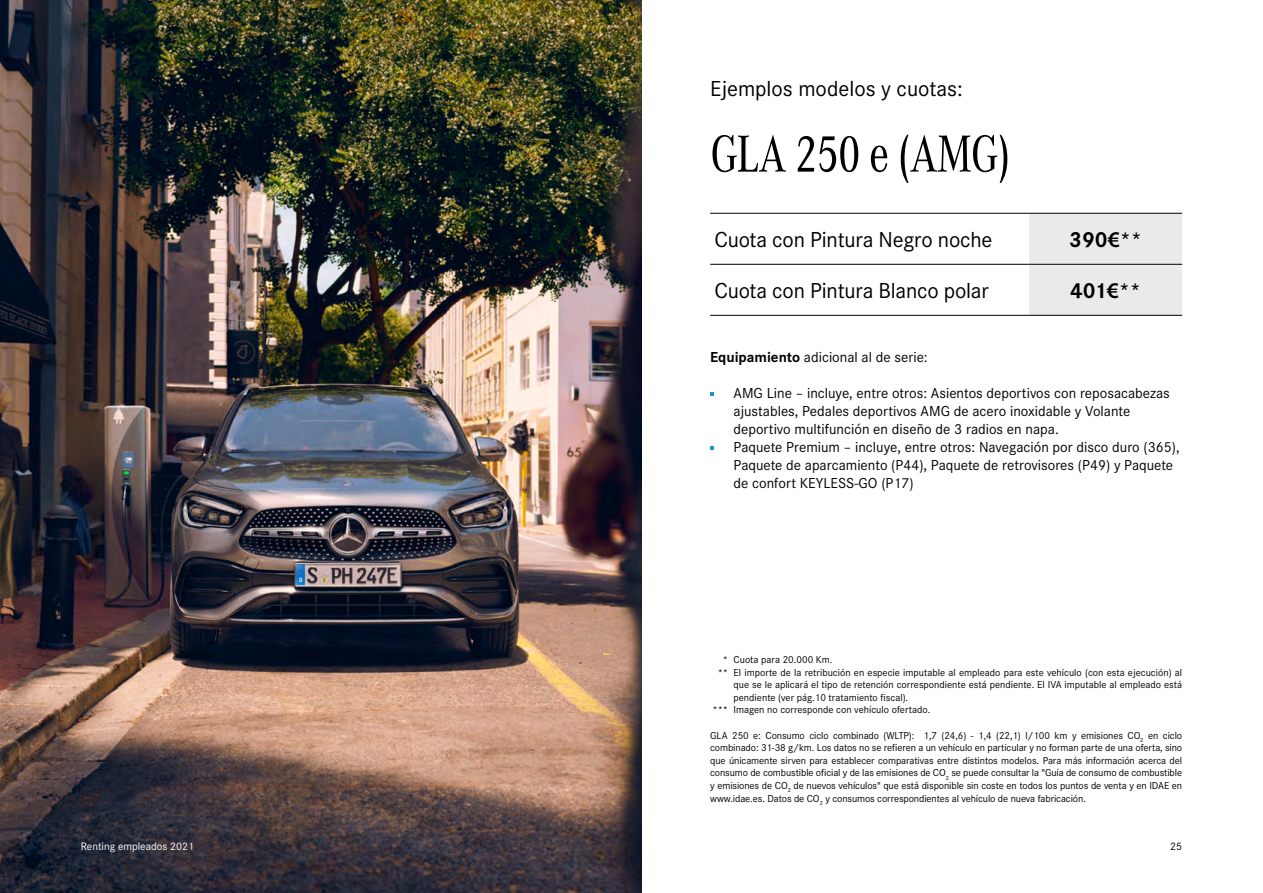
<style>
.page{position:relative;width:1263px;height:893px;background:#fff}
.page>*{position:absolute;margin:0;border:0;box-sizing:border-box;transform-origin:0 0}
.t1{font:54px "Corporate A Con";letter-spacing:-.03em;color:#000}
.t2{font:22.5px "Corporate S";letter-spacing:-.01em;color:#000}
.t3{font:700 22.5px "Corporate S";color:#000}
.t4{font:15px/18px "Corporate S";color:#000}
.t5{font:11.25px "Corporate S";color:#fff}
.t6{font:11.25px "Corporate S";color:#000}
.t7{font:10.5px/12.6px "Corporate S";color:#000;text-align:justify}
.s1{font-family:"Myriad Pro";font-weight:600}
.s2{font-weight:700}
</style>
<div class="page">
<img style="left:0;top:0;width:641px;height:893px">
<svg style="left:710px;top:392px;width:4px;height:4px"></svg>
<svg style="left:710px;top:446px;width:4px;height:4px"></svg>
<div style="left:1029px;top:214px;width:153px;height:101px;background:#eaeaea"></div>
<hr style="left:1029px;top:213px;width:153px;height:1px;background:#000">
<hr style="left:710px;top:264px;width:319px;height:1px;background:#000">
<hr style="left:1029px;top:264px;width:153px;height:1px;background:#000">
<hr style="left:710px;top:315px;width:319px;height:1px;background:#000">
<hr style="left:1029px;top:315px;width:153px;height:1px;background:#000">
<hr style="left:710px;top:213px;width:319px;height:1px;background:#000">
<h2 class="t2" style="left:710px;top:76px;width:254px">Ejemplos modelos y cuotas:</h2>
<h1 class="t1" style="left:710px;top:124px;width:302px">GLA 250 e (AMG)</h1>
<h2 class="t2" style="left:714px;top:227px;width:279px">Cuota con Pintura Negro noche</h2>
<h2 class="t3" style="left:1069px;top:227px;width:74px">390<span class="s1">€</span>**</h2>
<h2 class="t2" style="left:714px;top:278px;width:276px">Cuota con Pintura Blanco polar</h2>
<h2 class="t3" style="left:1070px;top:278px;width:73px">401<span class="s1">€</span>**</h2>
<h3 class="t4" style="left:710px;top:348px;width:219px"><span class="s2">Equipamiento</span> adicional al de serie:</h3>
<p class="t4" style="left:733px;top:384px;width:448px">AMG Line – incluye, entre otros: Asientos deportivos con reposacabezas ajustables, Pedales deportivos AMG de acero inoxidable y Volante deportivo multifunción en diseño de 3 radios en napa.<br>Paquete Premium – incluye, entre otros: Navegación por disco duro (365), Paquete de aparcamiento (P44), Paquete de retrovisores (P49) y Paquete de confort KEYLESS-GO (P17)</p>
<p class="t7" style="left:723px;top:653px;width:111px">* Cuota para 20.000 Km.</p>
<p class="t7" style="left:718px;top:666px;width:466px">** El importe de la retribución en especie imputable al empleado para este vehículo (con esta ejecución) al</p>
<p class="t7" style="left:733px;top:678px;width:450px">que se le aplicará el tipo de retención correspondiente está pendiente. El IVA imputable al empleado está</p>
<p class="t7" style="left:733px;top:691px;width:176px">pendiente (ver pág.10 tratamiento fiscal).</p>
<p class="t7" style="left:712px;top:704px;width:219px">*** Imagen no corresponde con vehículo ofertado.</p>
<p class="t7" style="left:710px;top:729px;width:474px">GLA 250 e: Consumo ciclo combinado (WLTP): 1,7 (24,6) - 1,4 (22,1) l/100 km y emisiones CO<sub>2</sub> en ciclo combinado: 31-38 g/km. Los datos no se refieren a un vehículo en particular y no forman parte de una oferta, sino que únicamente sirven para establecer comparativas entre distintos modelos. Para más información acerca del consumo de combustible oficial y de las emisiones de CO<sub>2</sub> se puede consultar la "Guía de consumo de combustible y emisiones de CO<sub>2</sub> de nuevos vehículos" que está disponible sin coste en todos los puntos de venta y en IDAE en www.idae.es. Datos de CO<sub>2</sub> y consumos correspondientes al vehículo de nueva fabricación.</p>
<p class="t5" style="left:81px;top:840px;width:115px">Renting empleados 2021</p>
<p class="t6" style="left:1170px;top:840px;width:13px">25</p>
</div>
